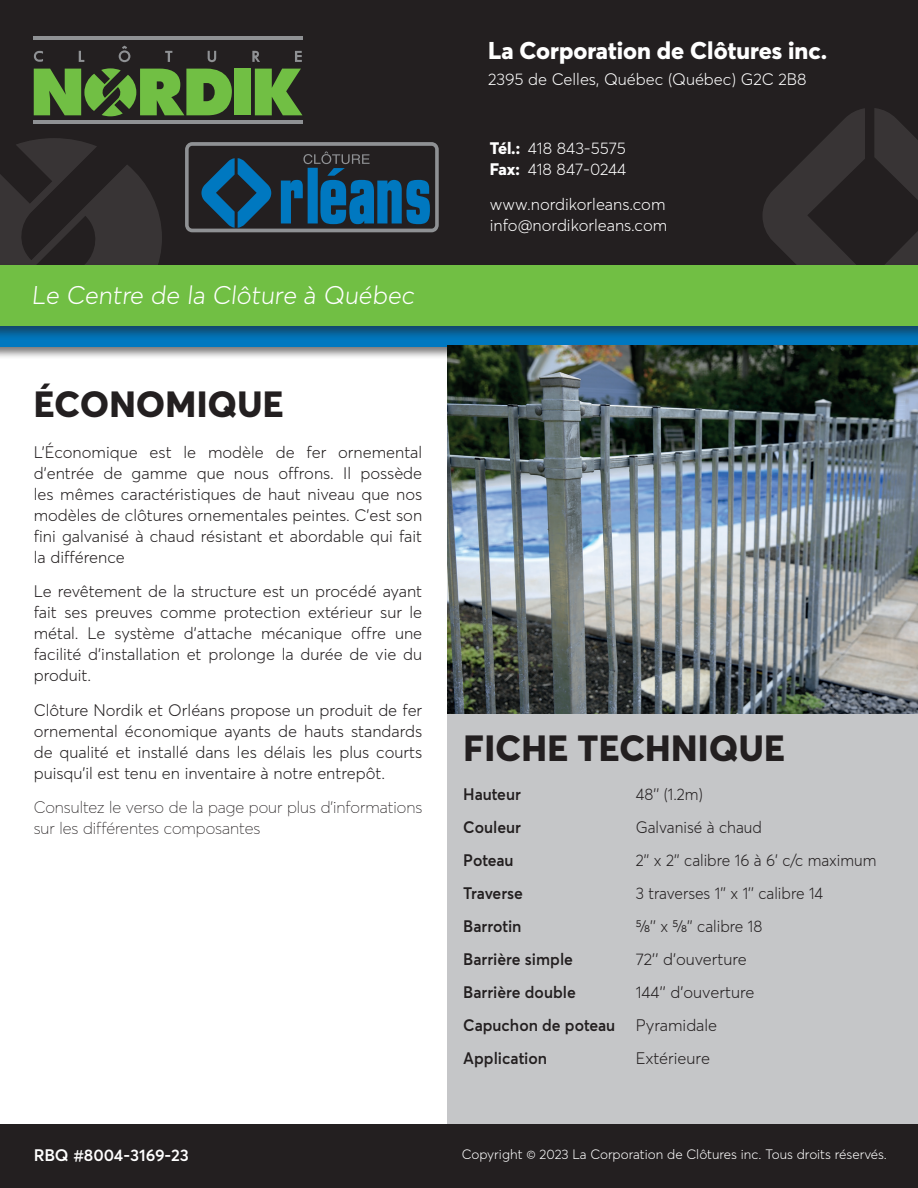
<style>
.page{position:relative;width:918px;height:1188px;background:#fff}
.page>*{position:absolute;margin:0;border:0;box-sizing:border-box;transform-origin:0 0}
.t1{font:800 36px "Averta";letter-spacing:.01em;color:#231f20}
.t2{font:300 25.35px "Averta";color:#fff}
.t3{font:800 24px "Averta";color:#fff}
.t4{font:300 16.5px/21px "Averta";color:#231f20;text-align:justify}
.t5{font:600 16.5px/33px "Averta";color:#231f20;scale:.95 1}
.t6{font:300 16.5px/21px "Averta";color:#fff}
.t7{font:300 16.5px "Averta";color:#231f20;scale:.95 1}
.t8{font:100 16.5px/21px "Averta";color:#231f20}
.t9{font:600 16.5px "Averta";letter-spacing:-.005em;color:#fff}
.t10{font:300 13.5px "Averta";color:#fff}
.s1{font-weight:800}
.s2{font-weight:300}
</style>
<div class="page">
<div style="left:447px;top:711px;width:471px;height:462px;background:#c5c6c8"></div>
<div style="left:0;top:1124px;width:918px;height:64px;background:#231f20"></div>
<div style="left:0;top:0;width:918px;height:268px;background:#231f20"></div>
<hr style="left:34px;top:36px;width:269px;height:3px;background:#8f9194">
<hr style="left:34px;top:120px;width:269px;height:4px;background:#8f9194">
<div style="left:234px;top:69px;width:17px;height:46px;background:#71bf44"></div>
<svg style="left:255px;top:69px;width:47px;height:46px"></svg>
<svg style="left:34px;top:68px;width:198px;height:48px"></svg>
<svg style="left:79px;top:51px;width:5px;height:11px"></svg>
<svg style="left:165px;top:51px;width:7px;height:11px"></svg>
<svg style="left:208px;top:51px;width:8px;height:11px"></svg>
<svg style="left:252px;top:51px;width:8px;height:11px"></svg>
<svg style="left:295px;top:51px;width:7px;height:11px"></svg>
<svg style="left:119px;top:46px;width:11px;height:16px"></svg>
<svg style="left:34px;top:51px;width:9px;height:11px"></svg>
<svg style="left:185px;top:142px;width:254px;height:90px"></svg>
<svg style="left:763px;top:108px;width:155px;height:155px"></svg>
<svg style="left:0;top:138px;width:162px;height:125px"></svg>
<div style="left:0;top:274px;width:918px;height:85px;background:#231f20;opacity:.61"></div>
<div style="left:0;top:278px;width:918px;height:69px;background:#0078c0"></div>
<div style="left:0;top:263px;width:918px;height:77px;background:#231f20;opacity:.55"></div>
<div style="left:0;top:266px;width:918px;height:60px;background:#71bf44"></div>
<img style="left:447px;top:346px;width:471px;height:368px">
<h3 class="t3" style="left:488px;top:35px;width:341px">La Corporation de Clôtures inc.</h3>
<p class="t6" style="left:488px;top:69px;width:320px">2395 de Celles, Québec (Québec) G2C 2B8</p>
<h2 class="t2" style="left:31px;top:279px;width:387px">Le Centre de la Clôture à Québec</h2>
<h1 class="t1" style="left:34px;top:381px;width:251px">ÉCONOMIQUE</h1>
<p class="t4" style="left:34px;top:441px;width:390px">L’Économique est le modèle de fer ornemental d’entrée de gamme que nous offrons. Il possède les mêmes caractéristiques de haut niveau que nos modèles de clôtures ornementales peintes. C’est son fini galvanisé à chaud résistant et abordable qui fait la différence</p>
<p class="t4" style="left:34px;top:581px;width:390px">Le revêtement de la structure est un procédé ayant fait ses preuves comme protection extérieur sur le métal. Le système d’attache mécanique offre une facilité d’installation et prolonge la durée de vie du produit.</p>
<p class="t4" style="left:34px;top:699px;width:390px">Clôture Nordik et Orléans propose un produit de fer ornemental économique ayants de hauts standards de qualité et installé dans les délais les plus courts puisqu’il est tenu en inventaire à notre entrepôt.</p>
<p class="t8" style="left:34px;top:797px;width:390px">Consultez le verso de la page pour plus d’informations sur les différentes composantes</p>
<p class="t6" style="left:490px;top:138px;width:138px"><span class="s1">Tél.:</span> 418 843-5575<br><span class="s1">Fax:</span> 418 847-0244</p>
<p class="t6" style="left:490px;top:194px;width:179px">www.nordikorleans.com info@nordikorleans.com</p>
<h1 class="t1" style="left:463px;top:725px;width:323px">FICHE TECHNIQUE</h1>
<p class="t5" style="left:463px;top:778px;width:62px">Hauteur</p>
<p class="t7" style="left:636px;top:784px;width:72px">48’’ (1.2m)</p>
<p class="t5" style="left:463px;top:811px;width:62px">Couleur</p>
<p class="t7" style="left:636px;top:817px;width:134px">Galvanisé à chaud</p>
<p class="t5" style="left:463px;top:844px;width:54px">Poteau</p>
<p class="t7" style="left:636px;top:850px;width:255px">2’’ x 2’’ calibre 16 à 6’ c/c maximum</p>
<p class="t5" style="left:463px;top:877px;width:64px">Traverse</p>
<p class="t7" style="left:636px;top:883px;width:199px">3 traverses 1’’ x 1’’ calibre 14</p>
<p class="t5" style="left:463px;top:910px;width:63px">Barrotin</p>
<p class="t4" style="left:636px;top:916px;width:128px">5/8’’ x 5/8’’ calibre 18</p>
<p class="t5" style="left:463px;top:943px;width:117px">Barrière simple</p>
<p class="t4" style="left:636px;top:949px;width:113px">72’’ d’ouverture</p>
<p class="t5" style="left:463px;top:976px;width:120px">Barrière double</p>
<p class="t5" style="left:463px;top:976px;width:308px;text-indent:172px"><span class="s2">144’’ d’ouverture<br></span>Capuchon de poteau <span class="s2">Pyramidale<br></span>Application</p>
<p class="t4" style="left:636px;top:1048px;width:76px">Extérieure</p>
<p class="t9" style="left:34px;top:1144px;width:157px">RBQ #8004-3169-23</p>
<p class="t10" style="left:462px;top:1146px;width:427px">Copyright © 2023 La Corporation de Clôtures inc. Tous droits réservés.</p>
</div>
